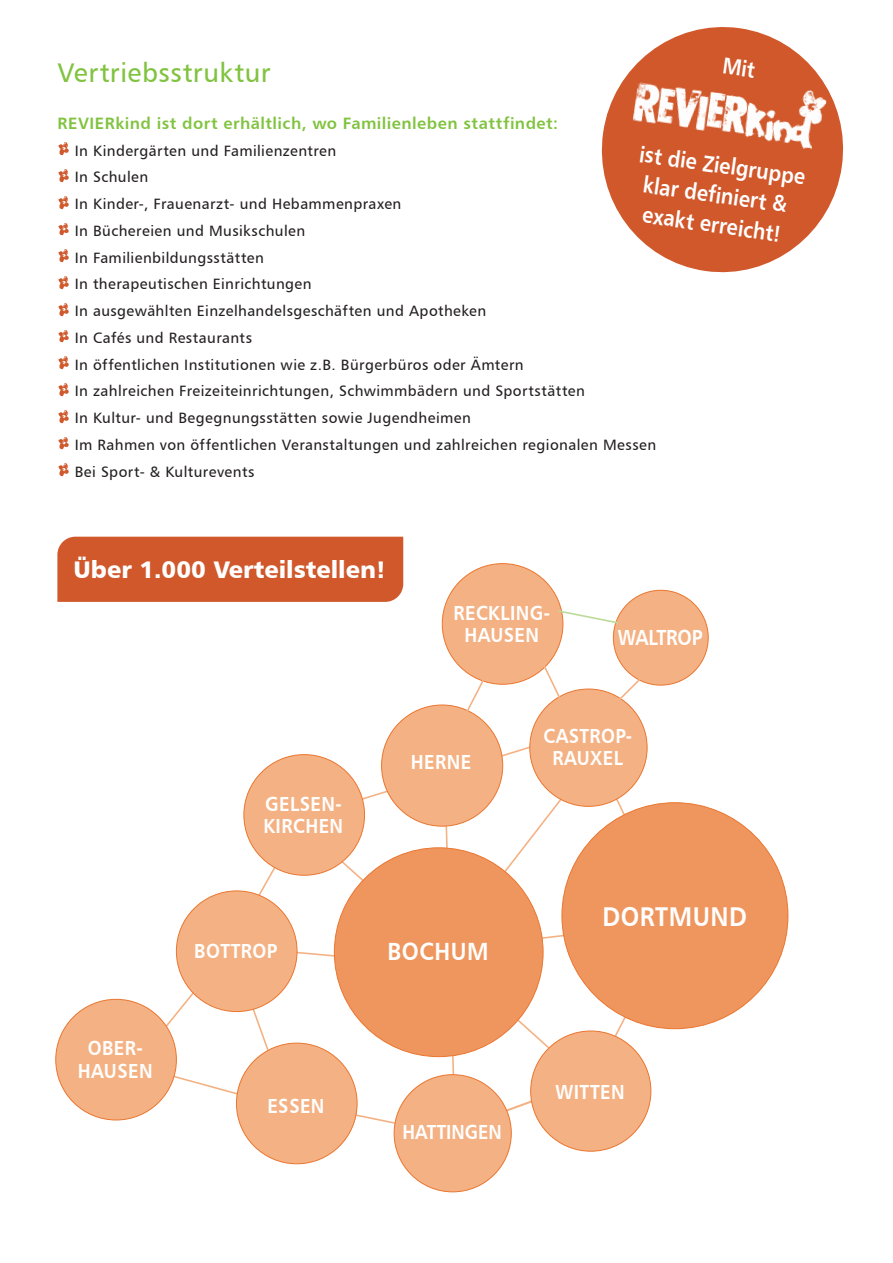
<style>
.page{position:relative;width:893px;height:1263px;background:#fff}
.page>*{position:absolute;margin:0;border:0;box-sizing:border-box;transform-origin:0 0}
.t1{font:27.15px "Humanist 777 BT Bold B";letter-spacing:.02em;color:#fff;scale:.91 1}
.t2{font:27px "Humanist 777 BT Roman B";letter-spacing:.02em;color:#81c340}
.t3{font:24.9px "Humanist 777 BT Bold B";letter-spacing:.02em;color:#fff;scale:.91 1}
.t4{font:24px "Humanist 777 BT Black B";color:#fff}
.t5{font:23.1px/29.8px "Humanist 777 BT Bold B";color:#fff;text-align:center;scale:.87 1}
.t6{font:21.9px "Humanist 777 BT Bold B";letter-spacing:-.01em;color:#fff;scale:.87 1}
.t7{font:20.4px/22.5px "Humanist 777 BT Bold B";letter-spacing:.02em;color:#fff;text-align:center;scale:.91 1}
.t8{font:20.4px "Humanist 777 BT Bold B";color:#fff;scale:.89 1}
.t9{font:16.5px "Humanist 777 BT Bold B";letter-spacing:.025em;color:#81c340}
.t10{font:15px/26.7px "Humanist 777 BT Roman B";letter-spacing:.03em;color:#231f20}
</style>
<div class="page">
<svg style="left:606px;top:781px;width:31px;height:45px"></svg>
<div style="left:57px;top:537px;width:346px;height:65px;background:#d0582b"></div>
<svg style="left:601px;top:1003px;width:32px;height:45px"></svg>
<svg style="left:107px;top:739px;width:481px;height:397px"></svg>
<div style="left:530px;top:689px;width:117px;height:117px;background:#f4b284;border-radius:50%"></div>
<div style="left:613px;top:590px;width:95px;height:95px;background:#f4b284;border-radius:50%"></div>
<div style="left:531px;top:1031px;width:120px;height:120px;background:#f4b284;border-radius:50%"></div>
<div style="left:394px;top:1075px;width:117px;height:117px;background:#f4b284;border-radius:50%"></div>
<div style="left:382px;top:705px;width:121px;height:121px;background:#f4b284;border-radius:50%"></div>
<div style="left:562px;top:803px;width:226px;height:226px;background:#ef965e;border-radius:50%"></div>
<div style="left:244px;top:755px;width:120px;height:120px;background:#f4b284;border-radius:50%"></div>
<div style="left:176px;top:891px;width:121px;height:120px;background:#f4b284;border-radius:50%"></div>
<div style="left:236px;top:1043px;width:121px;height:121px;background:#f4b284;border-radius:50%"></div>
<div style="left:334px;top:848px;width:209px;height:209px;background:#ef965e;border-radius:50%"></div>
<img style="left:58px;top:142px;width:11px;height:14px">
<svg style="left:58px;top:169px;width:11px;height:13px"></svg>
<img style="left:58px;top:196px;width:11px;height:13px">
<img style="left:58px;top:223px;width:11px;height:13px">
<img style="left:58px;top:249px;width:11px;height:14px">
<svg style="left:58px;top:276px;width:11px;height:13px"></svg>
<img style="left:58px;top:303px;width:11px;height:13px">
<img style="left:58px;top:330px;width:11px;height:13px">
<img style="left:58px;top:356px;width:11px;height:14px">
<svg style="left:58px;top:383px;width:11px;height:13px"></svg>
<img style="left:58px;top:410px;width:11px;height:13px">
<img style="left:58px;top:437px;width:11px;height:13px">
<img style="left:58px;top:463px;width:11px;height:14px">
<div style="left:442px;top:564px;width:121px;height:120px;background:#f4b284;border-radius:50%"></div>
<div style="left:56px;top:999px;width:120px;height:121px;background:#f4b284;border-radius:50%"></div>
<svg style="left:459px;top:668px;width:32px;height:58px"></svg>
<svg style="left:537px;top:654px;width:31px;height:59px"></svg>
<svg style="left:606px;top:666px;width:47px;height:47px"></svg>
<svg style="left:558px;top:609px;width:62px;height:16px"></svg>
<svg style="left:601px;top:27px;width:243px;height:246px;fill:#d0582b"></svg>
<img style="left:669px;top:82px;width:35px;height:49px">
<img style="left:694px;top:92px;width:19px;height:44px">
<img style="left:704px;top:91px;width:25px;height:41px">
<img style="left:664px;top:83px;width:19px;height:45px">
<img style="left:721px;top:95px;width:29px;height:41px">
<img style="left:629px;top:77px;width:35px;height:52px">
<img style="left:794px;top:87px;width:38px;height:42px">
<img style="left:739px;top:100px;width:78px;height:53px">
<svg style="left:723px;top:58px;width:33px;height:20px"></svg>
<h2 class="t2" style="left:57px;top:56px;width:215px">Vertriebsstruktur</h2>
<p class="t9" style="left:57px;top:113px;width:502px">REVIERkind ist dort erhältlich, wo Familienleben stattfindet:</p>
<p class="t10" style="left:75px;top:137px;width:583px">In Kindergärten und Familienzentren<br>In Schulen<br>In Kinder-, Frauenarzt- und Hebammenpraxen<br>In Büchereien und Musikschulen<br>In Familienbildungsstätten<br>In therapeutischen Einrichtungen<br>In ausgewählten Einzelhandelsgeschäften und Apotheken<br>In Cafés und Restaurants<br>In öffentlichen Institutionen wie z.B. Bürgerbüros oder Ämtern<br>In zahlreichen Freizeiteinrichtungen, Schwimmbädern und Sportstätten<br>In Kultur- und Begegnungsstätten sowie Jugendheimen<br>Im Rahmen von öffentlichen Veranstaltungen und zahlreichen regionalen Messen Bei Sport- &amp; Kulturevents</p>
<h3 class="t5" style="left:642px;top:138px;width:194px;rotate:8deg">ist die Zielgruppe klar definiert &amp; exakt erreicht!</h3>
<h3 class="t4" style="left:74px;top:555px;width:314px">Über 1.000 Verteilstellen!</h3>
<h3 class="t7" style="left:453px;top:601px;width:108px">RECKLING-<br>HAUSEN</h3>
<h3 class="t6" style="left:618px;top:624px;width:99px">WALTROP</h3>
<h3 class="t7" style="left:264px;top:792px;width:89px;text-align:left">GELSEN-<br>KIRCHEN</h3>
<h3 class="t7" style="left:411px;top:750px;width:68px">HERNE</h3>
<h3 class="t7" style="left:543px;top:724px;width:99px">CASTROP-<br>RAUXEL</h3>
<h1 class="t1" style="left:602px;top:900px;width:160px">DORTMUND</h1>
<h3 class="t7" style="left:78px;top:1037px;width:84px">OBER-<br>HAUSEN</h3>
<h3 class="t7" style="left:194px;top:939px;width:93px">BOTTROP</h3>
<h3 class="t7" style="left:267px;top:1094px;width:64px">ESSEN</h3>
<h3 class="t3" style="left:388px;top:936px;width:112px">BOCHUM</h3>
<h3 class="t8" style="left:402px;top:1119px;width:113px">HATTINGEN</h3>
<h3 class="t7" style="left:556px;top:1080px;width:78px">WITTEN</h3>
</div>
